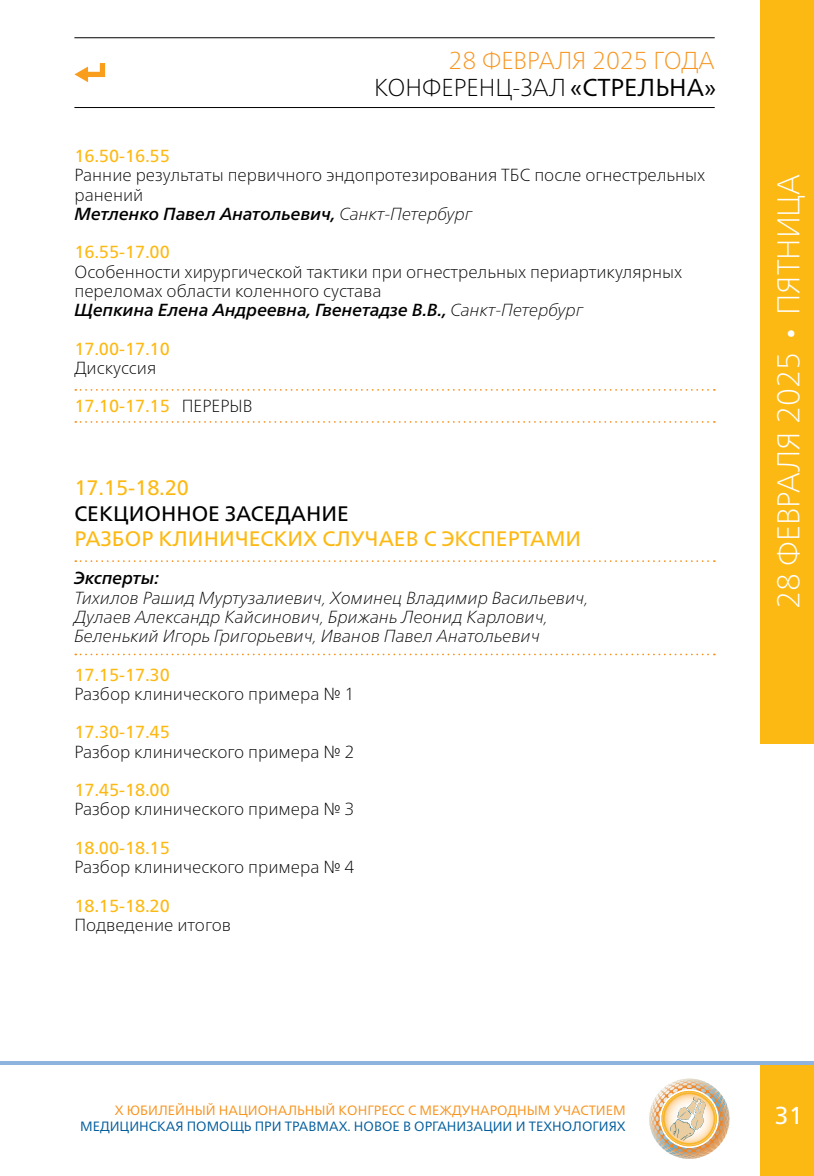
<style>
.page{position:relative;width:814px;height:1176px;background:#fff}
.page>*{position:absolute;margin:0;border:0;box-sizing:border-box;transform-origin:0 0}
.t1{font:100 31.5px "Frutiger Neue LTCYR";color:#fff}
.t2{font:100 24.5px/26.2px "Frutiger Neue LTCYR";color:#f7941e;text-align:right}
.t3{font:24.5px "Frutiger Neue LTCYR";color:#fff}
.t4{font:21px "Frutiger Neue LTCYR";color:#fdb913}
.t5{font:21px "Frutiger Neue LTCYR";color:#000}
.t6{font:100 17.5px/19.2px "Frutiger Neue LTCYR";color:#000}
.t7{font:italic 100 17.5px/19.2px "Frutiger Neue LTCYR";color:#000}
.t8{font:17.5px "Frutiger Neue LTCYR";color:#fdb913}
.t9{font:italic 500 17.5px "Frutiger Neue LTCYR";color:#000}
.t10{font:13.47px "Frutiger Neue LTCYR";color:#005c9b}
.t11{font:13.47px "Frutiger Neue LTCYR";color:#f7941e}
.s1{color:#000}
.s2{font-weight:400;color:#000}
.s3{font-weight:500;font-style:italic}
.s4{font-style:italic}
.s5{font-weight:100;color:#000}
.s6{font-family:"Myriad Pro";font-weight:400}
</style>
<div class="page">
<div style="left:760px;top:0;width:54px;height:743px;background:#fdb913"></div>
<div style="left:760px;top:1061px;width:54px;height:115px;background:#fdb913"></div>
<hr style="left:0;top:1061px;width:814px;height:4px;background:#8eb3df">
<svg style="left:649px;top:1078px;width:81px;height:81px"></svg>
<hr style="left:74px;top:107px;width:640px;height:1px;background:#000">
<hr style="left:74px;top:37px;width:640px;height:1px;background:#000">
<svg style="left:75px;top:389px;width:639px;height:2px"></svg>
<svg style="left:75px;top:421px;width:639px;height:2px"></svg>
<svg style="left:75px;top:560px;width:639px;height:2px"></svg>
<svg style="left:75px;top:653px;width:639px;height:2px"></svg>
<svg style="left:74px;top:63px;width:31px;height:19px"></svg>
<h2 class="t2" style="left:374px;top:47px;width:344px">28 ФЕВРАЛЯ 2025 ГОДА<br><span class="s1">КОНФЕРЕНЦ-ЗАЛ</span> <span class="s2">«СТРЕЛЬНА»</span></h2>
<p class="t8" style="left:74px;top:146px;width:97px">16.50-16.55</p>
<p class="t6" style="left:74px;top:165px;width:632px">Ранние результаты первичного эндопротезирования ТБС после огнестрельных ранений<br><span class="s3">Метленко Павел Анатольевич,</span> <span class="s4">Санкт-Петербург</span></p>
<p class="t8" style="left:74px;top:242px;width:97px">16.55-17.00</p>
<p class="t6" style="left:74px;top:262px;width:609px">Особенности хирургической тактики при огнестрельных периартикулярных переломах области коленного сустава<br><span class="s3">Щепкина Елена Андреевна, Гвенетадзе В.В.,</span> <span class="s4">Санкт-Петербург</span></p>
<p class="t8" style="left:74px;top:338px;width:97px">17.00-17.10</p>
<p class="t6" style="left:74px;top:358px;width:83px">Дискуссия</p>
<p class="t8" style="left:74px;top:396px;width:179px">17.10-17.15 <span class="s5">ПЕРЕРЫВ</span></p>
<p class="t4" style="left:74px;top:476px;width:116px">17.15-18.20</p>
<p class="t5" style="left:74px;top:501px;width:276px">СЕКЦИОННОЕ ЗАСЕДАНИЕ</p>
<p class="t4" style="left:74px;top:526px;width:508px">РАЗБОР КЛИНИЧЕСКИХ СЛУЧАЕВ С ЭКСПЕРТАМИ</p>
<p class="t9" style="left:74px;top:568px;width:86px">Эксперты:</p>
<p class="t7" style="left:74px;top:588px;width:515px">Тихилов Рашид Муртузалиевич, Хоминец Владимир Васильевич,<br>Дулаев Александр Кайсинович, Брижань Леонид Карлович,<br>Беленький Игорь Григорьевич, Иванов Павел Анатольевич</p>
<p class="t8" style="left:74px;top:664px;width:97px">17.15-17.30</p>
<p class="t6" style="left:74px;top:684px;width:281px">Разбор клинического примера № 1</p>
<p class="t8" style="left:74px;top:722px;width:97px">17.30-17.45</p>
<p class="t6" style="left:74px;top:742px;width:281px">Разбор клинического примера № 2</p>
<p class="t8" style="left:74px;top:780px;width:97px">17.45-18.00</p>
<p class="t6" style="left:74px;top:799px;width:281px">Разбор клинического примера № 3</p>
<p class="t8" style="left:74px;top:837px;width:97px">18.00-18.15</p>
<p class="t6" style="left:74px;top:857px;width:281px">Разбор клинического примера № 4</p>
<p class="t8" style="left:74px;top:895px;width:97px">18.15-18.20</p>
<p class="t6" style="left:74px;top:915px;width:158px">Подведение итогов</p>
<h1 class="t1" style="left:769px;top:608px;width:436px;rotate:-90deg">28 ФЕВРАЛЯ 2025 <span class="s6">•</span> ПЯТНИЦА</h1>
<p class="t11" style="left:115px;top:1102px;width:512px">X ЮБИЛЕЙНЫЙ НАЦИОНАЛЬНЫЙ КОНГРЕСС С МЕЖДУНАРОДНЫМ УЧАСТИЕМ</p>
<p class="t10" style="left:80px;top:1118px;width:547px">МЕДИЦИНСКАЯ ПОМОЩЬ ПРИ ТРАВМАХ. НОВОЕ В ОРГАНИЗАЦИИ И ТЕХНОЛОГИЯХ</p>
<h2 class="t3" style="left:774px;top:1100px;width:30px">31</h2>
</div>
